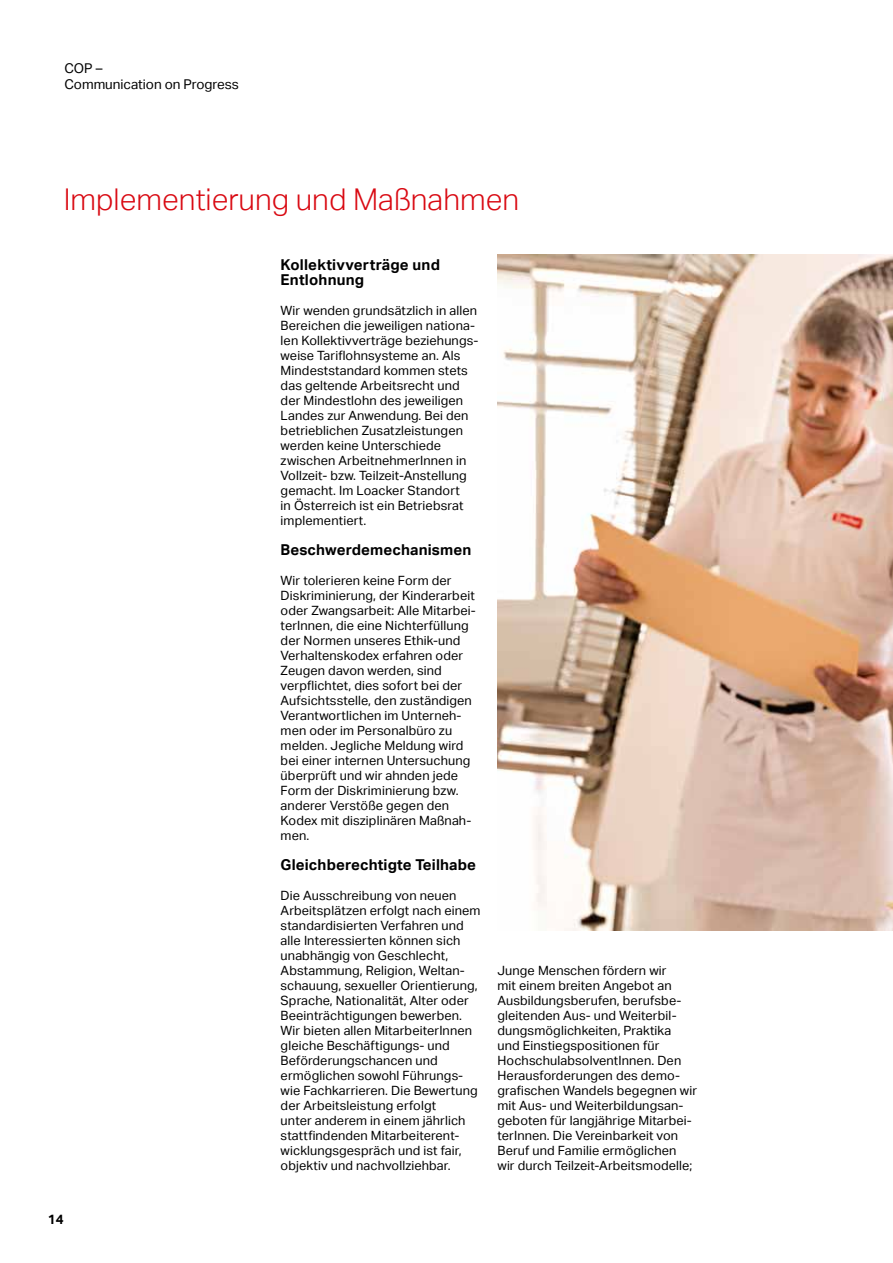
<style>
.page{position:relative;width:893px;height:1263px;background:#fff}
.page>*{position:absolute;margin:0;border:0;box-sizing:border-box;transform-origin:0 0}
.t1{font:300 30px "Aktiv Grotesk";color:#d90912}
.t2{font:700 15px/15px "Aktiv Grotesk";letter-spacing:.01em;color:#000}
.t3{font:13.5px/16.5px "Aktiv Grotesk";color:#000}
.t4{font:700 13.5px "Aktiv Grotesk";color:#000}
.t5{font:12.75px/15px "Aktiv Grotesk";letter-spacing:.01em;color:#000}
</style>
<div class="page">
<img style="left:497px;top:254px;width:396px;height:676px">
<p class="t3" style="left:64px;top:60px;width:176px">COP –<br>Communication on Progress</p>
<h1 class="t1" style="left:64px;top:182px;width:457px">Implementierung und Maßnahmen</h1>
<p class="t4" style="left:48px;top:1211px;width:17px">14</p>
<p class="t2" style="left:281px;top:257px;width:161px">Kollektivverträge und<br>Entlohnung</p>
<p class="t5" style="left:281px;top:303px;width:199px">Wir wenden grundsätzlich in allen<br>Bereichen die jeweiligen nationa&shy;len Kollektivverträge beziehungs&shy;weise Tariflohnsysteme an. Als<br>Mindeststandard kommen stets das geltende Arbeitsrecht und der Mindestlohn des jeweiligen<br>Landes zur Anwendung. Bei den betrieblichen Zusatzleistungen werden keine Unterschiede zwischen ArbeitnehmerInnen in<br>Vollzeit- bzw. Teilzeit-Anstellung gemacht. Im Loacker Standort<br>in Österreich ist ein Betriebsrat implementiert.</p>
<p class="t2" style="left:281px;top:542px;width:192px">Beschwerdemechanismen</p>
<p class="t5" style="left:281px;top:573px;width:197px">Wir tolerieren keine Form der<br>Diskriminierung, der Kinderarbeit oder Zwangsarbeit: Alle Mitarbei&shy;terInnen, die eine Nichterfüllung der Normen unseres Ethik-und<br>Verhaltenskodex erfahren oder<br>Zeugen davon werden, sind verpflichtet, dies sofort bei der<br>Aufsichtsstelle, den zuständigen<br>Verantwortlichen im Unterneh&shy;men oder im Personalbüro zu melden. Jegliche Meldung wird bei einer internen Untersuchung überprüft und wir ahnden jede<br>Form der Diskriminierung bzw. anderer Verstöße gegen den<br>Kodex mit disziplinären Maßnah&shy;men.</p>
<p class="t2" style="left:281px;top:857px;width:197px">Gleichberechtigte Teilhabe</p>
<p class="t5" style="left:281px;top:888px;width:201px">Die Ausschreibung von neuen<br>Arbeitsplätzen erfolgt nach einem standardisierten Verfahren und alle Interessierten können sich unabhängig von Geschlecht,<br>Abstammung, Religion, Weltan&shy;schauung, sexueller Orientierung,<br>Sprache, Nationalität, Alter oder<br>Beeinträchtigungen bewerben.<br>Wir bieten allen MitarbeiterInnen gleiche Beschäftigungs- und<br>Beförderungschancen und ermöglichen sowohl Führungs&shy;wie Fachkarrieren. Die Bewertung der Arbeitsleistung erfolgt<br>unter anderem in einem jährlich stattfindenden Mitarbeiterent&shy;wicklungsgespräch und ist fair, objektiv und nachvollziehbar.</p>
<p class="t5" style="left:497px;top:963px;width:201px">Junge Menschen fördern wir<br>mit einem breiten Angebot an<br>Ausbildungsberufen, berufsbe&shy;gleitenden Aus- und Weiterbil&shy;dungsmöglichkeiten, Praktika<br>und Einstiegspositionen für<br>HochschulabsolventInnen. Den<br>Herausforderungen des demo&shy;grafischen Wandels begegnen wir mit Aus- und Weiterbildungsan&shy;geboten für langjährige Mitarbei&shy;terInnen. Die Vereinbarkeit von<br>Beruf und Familie ermöglichen<br>wir durch Teilzeit-Arbeitsmodelle;</p>
</div>
